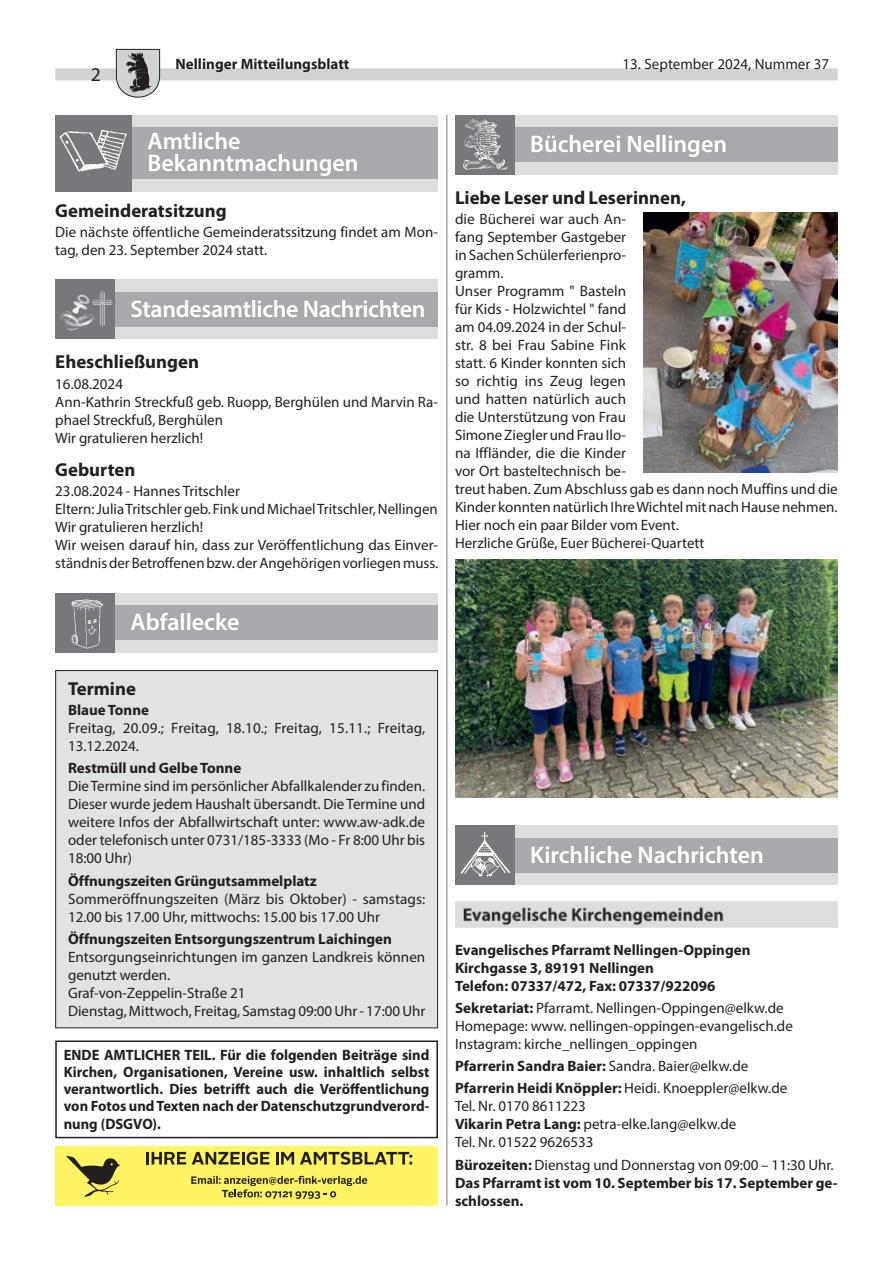
<style>
.page{position:relative;width:893px;height:1263px;background:#fff}
.page>*{position:absolute;margin:0;border:0;box-sizing:border-box;transform-origin:0 0}
.t1{font:600 24px/22.5px "Myriad Pro";color:#fff}
.t2{font:19.5px "Myriad Pro";color:#231f20}
.t3{font:700 18.75px "Myriad Pro";color:#231f20}
.t4{font:15px/18px "Myriad Pro";color:#231f20}
.t5{font:700 15px/18px "Myriad Pro";color:#231f20}
.s1{font-weight:700}
.s2{font-weight:400}
</style>
<div class="page">
<div style="left:55px;top:68px;width:783px;height:12px;background:#d1d2d4"></div>
<svg style="left:115px;top:49px;width:46px;height:49px"></svg>
<div style="left:56px;top:670px;width:382px;height:358px;background:#e1e2e4"></div>
<div style="left:55px;top:670px;width:383px;height:358px;border:1px solid #231f20"></div>
<div style="left:455px;top:115px;width:383px;height:59px;background:#dcdddf"></div>
<div style="left:455px;top:128px;width:383px;height:34px;background:#a8a9ad"></div>
<div style="left:455px;top:115px;width:59px;height:59px;background:#76787b"></div>
<img style="left:463px;top:119px;width:45px;height:51px">
<img style="left:455px;top:560px;width:383px;height:238px">
<div style="left:455px;top:826px;width:383px;height:59px;background:#dcdddf"></div>
<div style="left:455px;top:838px;width:383px;height:34px;background:#a8a9ad"></div>
<div style="left:455px;top:826px;width:59px;height:59px;background:#76787b"></div>
<img style="left:460px;top:832px;width:50px;height:45px">
<img style="left:455px;top:901px;width:383px;height:27px">
<div style="left:55px;top:115px;width:383px;height:76px;background:#dcdddf"></div>
<div style="left:55px;top:128px;width:383px;height:51px;background:#a8a9ad"></div>
<div style="left:55px;top:115px;width:77px;height:76px;background:#76787b"></div>
<img style="left:59px;top:129px;width:68px;height:43px">
<div style="left:55px;top:279px;width:383px;height:60px;background:#dcdddf"></div>
<div style="left:55px;top:292px;width:383px;height:34px;background:#a8a9ad"></div>
<img style="left:55px;top:279px;width:67px;height:60px">
<div style="left:55px;top:593px;width:383px;height:60px;background:#dcdddf"></div>
<div style="left:55px;top:606px;width:383px;height:34px;background:#a8a9ad"></div>
<div style="left:55px;top:593px;width:60px;height:60px;background:#76787b"></div>
<img style="left:71px;top:599px;width:32px;height:50px">
<div style="left:55px;top:1040px;width:383px;height:98px;border:2px solid #231f20"></div>
<hr style="left:446px;top:115px;width:1px;height:1090px;background:#76787b">
<div style="left:55px;top:1146px;width:383px;height:59px;background:#fff463"></div>
<svg style="left:66px;top:1156px;width:54px;height:41px"></svg>
<svg style="left:146px;top:1152px;width:40px;height:12px"></svg>
<svg style="left:192px;top:1152px;width:77px;height:13px"></svg>
<svg style="left:276px;top:1152px;width:18px;height:12px"></svg>
<svg style="left:300px;top:1152px;width:112px;height:13px"></svg>
<svg style="left:191px;top:1176px;width:176px;height:23px"></svg>
<img style="left:643px;top:213px;width:195px;height:259px">
<h2 class="t2" style="left:91px;top:62px;width:12px">2</h2>
<p class="t5" style="left:176px;top:55px;width:175px">Nellinger Mitteilungsblatt</p>
<p class="t4" style="left:622px;top:55px;width:208px">13. September 2024, Nummer 37</p>
<h1 class="t1" style="left:148px;top:129px;width:213px">Amtliche<br>Bekanntmachungen</h1>
<p class="t3" style="left:55px;top:198px;width:173px">Gemeinderatsitzung</p>
<p class="t4" style="left:55px;top:222px;width:384px">Die nächste öffentliche Gemeinderatssitzung findet am Mon&shy;tag, den 23. September 2024 statt.</p>
<h1 class="t1" style="left:131px;top:297px;width:297px">Standesamtliche Nachrichten</h1>
<p class="t3" style="left:55px;top:350px;width:145px">Eheschließungen</p>
<p class="t4" style="left:55px;top:374px;width:384px">16.08.2024<br>Ann-Kathrin Streckfuß geb. Ruopp, Berghülen und Marvin Ra&shy;phael Streckfuß, Berghülen<br>Wir gratulieren herzlich!</p>
<p class="t3" style="left:55px;top:458px;width:82px">Geburten</p>
<p class="t4" style="left:55px;top:482px;width:384px">23.08.2024 - Hannes Tritschler<br>Eltern: Julia Tritschler geb. Fink und Michael Tritschler, Nellingen Wir gratulieren herzlich!<br>Wir weisen darauf hin, dass zur Veröffentlichung das Einver&shy;ständnis der Betroffenen bzw. der Angehörigen vorliegen muss.</p>
<h1 class="t1" style="left:131px;top:610px;width:110px">Abfallecke</h1>
<h1 class="t1" style="left:530px;top:132px;width:198px">Bücherei Nellingen</h1>
<p class="t3" style="left:455px;top:185px;width:232px">Liebe Leser und Leserinnen,</p>
<p class="t4" style="left:455px;top:210px;width:384px">die Bücherei war auch An-<br>fang September Gastgeber<br>in Sachen Schülerferienpro-<br>gramm.<br>Unser Programm " Basteln<br>für Kids - Holzwichtel " fand<br>am 04.09.2024 in der Schul-<br>str. 8 bei Frau Sabine Fink<br>statt. 6 Kinder konnten sich<br>so richtig ins Zeug legen<br>und hatten natürlich auch<br>die Unterstützung von Frau<br>Simone Ziegler und Frau Ilo-<br>na Iffländer, die die Kinder<br>vor Ort basteltechnisch be-<br>treut haben. Zum Abschluss gab es dann noch Muffins und die<br>Kinder konnten natürlich Ihre Wichtel mit nach Hause nehmen.<br>Hier noch ein paar Bilder vom Event.<br>Herzliche Grüße, Euer Bücherei-Quartett</p>
<p class="t3" style="left:68px;top:676px;width:69px">Termine</p>
<p class="t5" style="left:68px;top:700px;width:83px">Blaue Tonne</p>
<p class="t4" style="left:68px;top:719px;width:359px">Freitag, 20.09.; Freitag, 18.10.; Freitag, 15.11.; Freitag,<br>13.12.2024.</p>
<p class="t5" style="left:68px;top:759px;width:175px">Restmüll und Gelbe Tonne</p>
<p class="t4" style="left:68px;top:777px;width:359px;text-align:justify">Die Termine sind im persönlicher Abfallkalender zu finden.<br>Dieser wurde jedem Haushalt übersandt. Die Termine und weitere Infos der Abfallwirtschaft unter: www.aw-adk.de oder telefonisch unter 0731/185-3333 (Mo - Fr 8:00 Uhr bis 18:00 Uhr)</p>
<p class="t5" style="left:68px;top:871px;width:250px">Öffnungszeiten Grüngutsammelplatz</p>
<p class="t4" style="left:68px;top:889px;width:359px">Sommeröffnungszeiten (März bis Oktober) - samstags:<br>12.00 bis 17.00 Uhr, mittwochs: 15.00 bis 17.00 Uhr</p>
<p class="t5" style="left:68px;top:929px;width:325px">Öffnungszeiten Entsorgungszentrum Laichingen</p>
<p class="t4" style="left:68px;top:947px;width:359px">Entsorgungseinrichtungen im ganzen Landkreis können genutzt werden.<br>Graf-von-Zeppelin-Straße 21<br>Dienstag, Mittwoch, Freitag, Samstag 09:00 Uhr - 17:00 Uhr</p>
<p class="t5" style="left:64px;top:1045px;width:367px;line-height:17.2px;text-align:justify">ENDE AMTLICHER TEIL. Für die folgenden Beiträge sind Kirchen, Organisationen, Vereine usw. inhaltlich selbst verantwortlich. Dies betrifft auch die Veröffentlichung von Fotos und Texten nach der Datenschutzgrundverord&shy;nung (DSGVO).</p>
<h1 class="t1" style="left:530px;top:843px;width:235px">Kirchliche Nachrichten</h1>
<p class="t5" style="left:455px;top:940px;width:297px">Evangelisches Pfarramt Nellingen-Oppingen<br>Kirchgasse 3, 89191 Nellingen<br>Telefon: 07337/472, Fax: 07337/922096</p>
<p class="t4" style="left:455px;top:998px;width:339px"><span class="s1">Sekretariat:</span> Pfarramt. Nellingen-Oppingen@elkw.de<br>Homepage: www. nellingen-oppingen-evangelisch.de<br>Instagram: kirche_nellingen_oppingen</p>
<p class="t5" style="left:455px;top:1054px;width:334px;line-height:22.2px">Pfarrerin Sandra Baier: <span class="s2">Sandra. Baier@elkw.de<br></span>Pfarrerin Heidi Knöppler: <span class="s2">Heidi. Knoeppler@elkw.de</span></p>
<p class="t4" style="left:455px;top:1097px;width:283px">Tel. Nr. 0170 8611223<br><span class="s1">Vikarin Petra Lang:</span> petra-elke.lang@elkw.de<br>Tel. Nr. 01522 9626533</p>
<p class="t5" style="left:455px;top:1155px;width:384px">Bürozeiten: <span class="s2">Dienstag und Donnerstag von 09:00 – 11:30 Uhr.<br></span>Das Pfarramt ist vom 10. September bis 17. September ge&shy;schlossen.</p>
</div>
